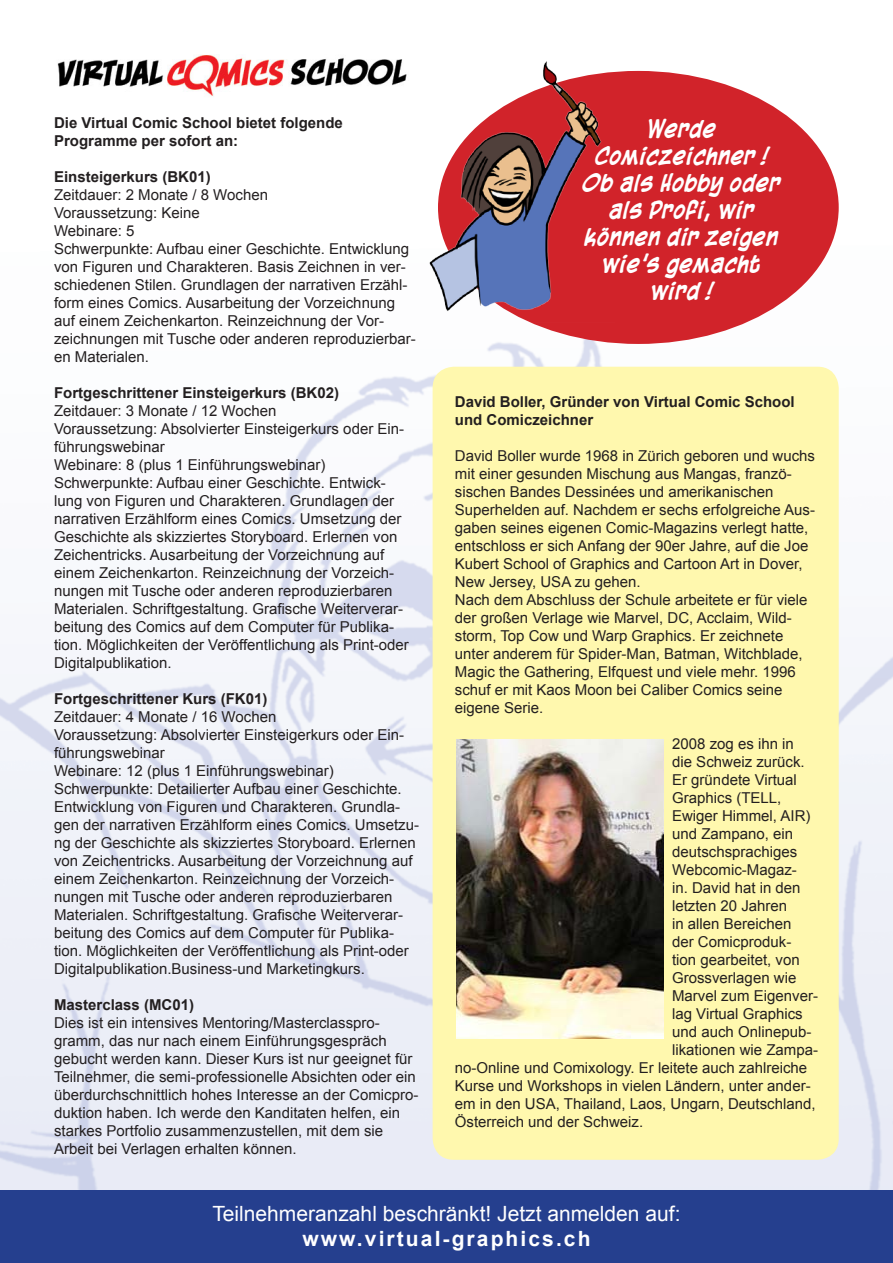
<style>
.page{position:relative;width:893px;height:1263px;background:#fff}
.page>*{position:absolute;margin:0;border:0;box-sizing:border-box;transform-origin:0 0}
.t1{font:italic 700 22.5px/27px "Blambot Casual";color:#fff;text-align:center}
.t2{font:21px "Arial";color:#fff}
.t3{font:700 21px "Arial";letter-spacing:.1em;color:#fff}
.t4{font:15px/18px "Arial";color:#231f20}
.t5{font:700 15px/18px "Arial";color:#231f20}
</style>
<div class="page">
<img style="left:0;top:70px;width:893px;height:1121px">
<div style="left:0;top:1191px;width:893px;height:72px;background:#253f8e"></div>
<div style="left:438px;top:71px;width:401px;height:273px;background:#d1232a;border-radius:50%"></div>
<div style="left:433px;top:367px;width:406px;height:793px;background:#fff8ae;border-radius:21px"></div>
<img style="left:456px;top:739px;width:208px;height:300px">
<img style="left:415px;top:61px;width:199px;height:262px">
<img style="left:54px;top:55px;width:358px;height:44px">
<p class="t5" style="left:54px;top:114px;width:290px">Die Virtual Comic School bietet folgende</p>
<p class="t5" style="left:54px;top:132px;width:186px">Programme per sofort an:</p>
<p class="t5" style="left:54px;top:168px;width:158px">Einsteigerkurs (BK01)</p>
<p class="t4" style="left:54px;top:186px;width:216px">Zeitdauer: 2 Monate / 8 Wochen</p>
<p class="t4" style="left:54px;top:204px;width:147px">Voraussetzung: Keine</p>
<p class="t4" style="left:54px;top:222px;width:82px">Webinare: 5</p>
<p class="t4" style="left:54px;top:240px;width:357px">Schwerpunkte: Aufbau einer Geschichte. Entwicklung von Figuren und Charakteren. Basis Zeichnen in ver&shy;schiedenen Stilen. Grundlagen der narrativen Erzähl&shy;form eines Comics. Ausarbeitung der Vorzeichnung auf einem Zeichenkarton. Reinzeichnung der Vor-</p>
<p class="t4" style="left:54px;top:330px;width:363px">zeichnungen mit Tusche oder anderen reproduzierbar&shy;en Materialen.</p>
<p class="t5" style="left:54px;top:384px;width:287px">Fortgeschrittener Einsteigerkurs (BK02)</p>
<p class="t4" style="left:54px;top:402px;width:224px">Zeitdauer: 3 Monate / 12 Wochen</p>
<p class="t4" style="left:54px;top:420px;width:352px">Voraussetzung: Absolvierter Einsteigerkurs oder Ein&shy;führungswebinar</p>
<p class="t4" style="left:54px;top:456px;width:273px">Webinare: 8 (plus 1 Einführungswebinar)</p>
<p class="t4" style="left:54px;top:474px;width:356px">Schwerpunkte: Aufbau einer Geschichte. Entwick&shy;lung von Figuren und Charakteren. Grundlagen der narrativen Erzählform eines Comics. Umsetzung der Geschichte als skizziertes Storyboard. Erlernen von Zeichentricks. Ausarbeitung der Vorzeichnung auf einem Zeichenkarton. Reinzeichnung der Vorzeich&shy;nungen mit Tusche oder anderen reproduzierbaren Materialen. Schriftgestaltung. Grafische Weiterverar&shy;beitung des Comics auf dem Computer für Publika&shy;tion. Möglichkeiten der Veröffentlichung als Print-oder Digitalpublikation.</p>
<p class="t5" style="left:54px;top:690px;width:215px">Fortgeschrittener Kurs (FK01)</p>
<p class="t4" style="left:54px;top:708px;width:224px">Zeitdauer: 4 Monate / 16 Wochen</p>
<p class="t4" style="left:54px;top:726px;width:352px">Voraussetzung: Absolvierter Einsteigerkurs oder Ein&shy;führungswebinar</p>
<p class="t4" style="left:54px;top:762px;width:281px">Webinare: 12 (plus 1 Einführungswebinar)</p>
<p class="t4" style="left:54px;top:780px;width:367px">Schwerpunkte: Detailierter Aufbau einer Geschichte.<br>Entwicklung von Figuren und Charakteren. Grundla&shy;gen der narrativen Erzählform eines Comics. Umsetzu&shy;ng der Geschichte als skizziertes Storyboard. Erlernen von Zeichentricks. Ausarbeitung der Vorzeichnung auf einem Zeichenkarton. Reinzeichnung der Vorzeich&shy;nungen mit Tusche oder anderen reproduzierbaren Materialen. Schriftgestaltung. Grafische Weiterverar&shy;beitung des Comics auf dem Computer für Publika&shy;tion. Möglichkeiten der Veröffentlichung als Print-oder Digitalpublikation.Business-und Marketingkurs.</p>
<p class="t5" style="left:54px;top:996px;width:142px">Masterclass (MC01)</p>
<p class="t4" style="left:54px;top:1014px;width:366px">Dies ist ein intensives Mentoring/Masterclasspro&shy;gramm, das nur nach einem Einführungsgespräch gebucht werden kann. Dieser Kurs ist nur geeignet für Teilnehmer, die semi-professionelle Absichten oder ein überdurchschnittlich hohes Interesse an der Comicpro&shy;duktion haben. Ich werde den Kanditaten helfen, ein starkes Portfolio zusammenzustellen, mit dem sie Arbeit bei Verlagen erhalten können.</p>
<p class="t1" style="left:645px;top:115px;width:71px">Werde</p>
<p class="t1" style="left:593px;top:142px;width:175px">Comiczeichner !</p>
<p class="t1" style="left:581px;top:169px;width:200px">Ob als Hobby oder als Profi, wir</p>
<p class="t1" style="left:583px;top:223px;width:196px">können dir zeigen wie’s gemacht</p>
<p class="t1" style="left:649px;top:277px;width:64px">wird !</p>
<p class="t5" style="left:455px;top:393px;width:341px">David Boller, Gründer von Virtual Comic School und Comiczeichner</p>
<p class="t4" style="left:455px;top:447px;width:362px">David Boller wurde 1968 in Zürich geboren und wuchs mit einer gesunden Mischung aus Mangas, franzö&shy;sischen Bandes Dessinées und amerikanischen Superhelden auf. Nachdem er sechs erfolgreiche Aus&shy;gaben seines eigenen Comic-Magazins verlegt hatte, entschloss er sich Anfang der 90er Jahre, auf die Joe Kubert School of Graphics and Cartoon Art in Dover, New Jersey, USA zu gehen.</p>
<p class="t4" style="left:455px;top:591px;width:354px">Nach dem Abschluss der Schule arbeitete er für viele der großen Verlage wie Marvel, DC, Acclaim, Wild&shy;storm, Top Cow und Warp Graphics. Er zeichnete unter anderem für Spider-Man, Batman, Witchblade, Magic the Gathering, Elfquest und viele mehr. 1996 schuf er mit Kaos Moon bei Caliber Comics seine eigene Serie.</p>
<p class="t4" style="left:672px;top:735px;width:123px">2008 zog es ihn in</p>
<p class="t4" style="left:672px;top:753px;width:134px">die Schweiz zurück.</p>
<p class="t4" style="left:672px;top:771px;width:126px">Er gründete Virtual</p>
<p class="t4" style="left:672px;top:789px;width:111px">Graphics (TELL,</p>
<p class="t4" style="left:672px;top:807px;width:140px">Ewiger Himmel, AIR)</p>
<p class="t4" style="left:672px;top:825px;width:122px">und Zampano, ein</p>
<p class="t4" style="left:672px;top:843px;width:127px">deutschsprachiges</p>
<p class="t4" style="left:672px;top:861px;width:126px">Webcomic-Magaz-</p>
<p class="t4" style="left:672px;top:879px;width:130px">in. David hat in den</p>
<p class="t4" style="left:672px;top:897px;width:117px">letzten 20 Jahren</p>
<p class="t4" style="left:672px;top:915px;width:121px">in allen Bereichen</p>
<p class="t4" style="left:672px;top:933px;width:121px">der Comicproduk-</p>
<p class="t4" style="left:672px;top:951px;width:129px">tion gearbeitet, von</p>
<p class="t4" style="left:672px;top:969px;width:126px">Grossverlagen wie</p>
<p class="t4" style="left:672px;top:987px;width:147px">Marvel zum Eigenver-</p>
<p class="t4" style="left:672px;top:1005px;width:132px">lag Virtual Graphics</p>
<p class="t4" style="left:672px;top:1023px;width:141px">und auch Onlinepub-</p>
<p class="t4" style="left:672px;top:1041px;width:147px">likationen wie Zampa-</p>
<p class="t4" style="left:455px;top:1059px;width:354px">no-Online und Comixology. Er leitete auch zahlreiche</p>
<p class="t4" style="left:455px;top:1077px;width:357px">Kurse und Workshops in vielen Ländern, unter ander-</p>
<p class="t4" style="left:455px;top:1095px;width:362px">em in den USA, Thailand, Laos, Ungarn, Deutschland,</p>
<p class="t4" style="left:455px;top:1113px;width:190px">Österreich und der Schweiz.</p>
<p class="t2" style="left:212px;top:1199px;width:470px">Teilnehmeranzahl beschränkt! Jetzt anmelden auf:</p>
<p class="t3" style="left:302px;top:1224px;width:290px">www.virtual-graphics.ch</p>
</div>
